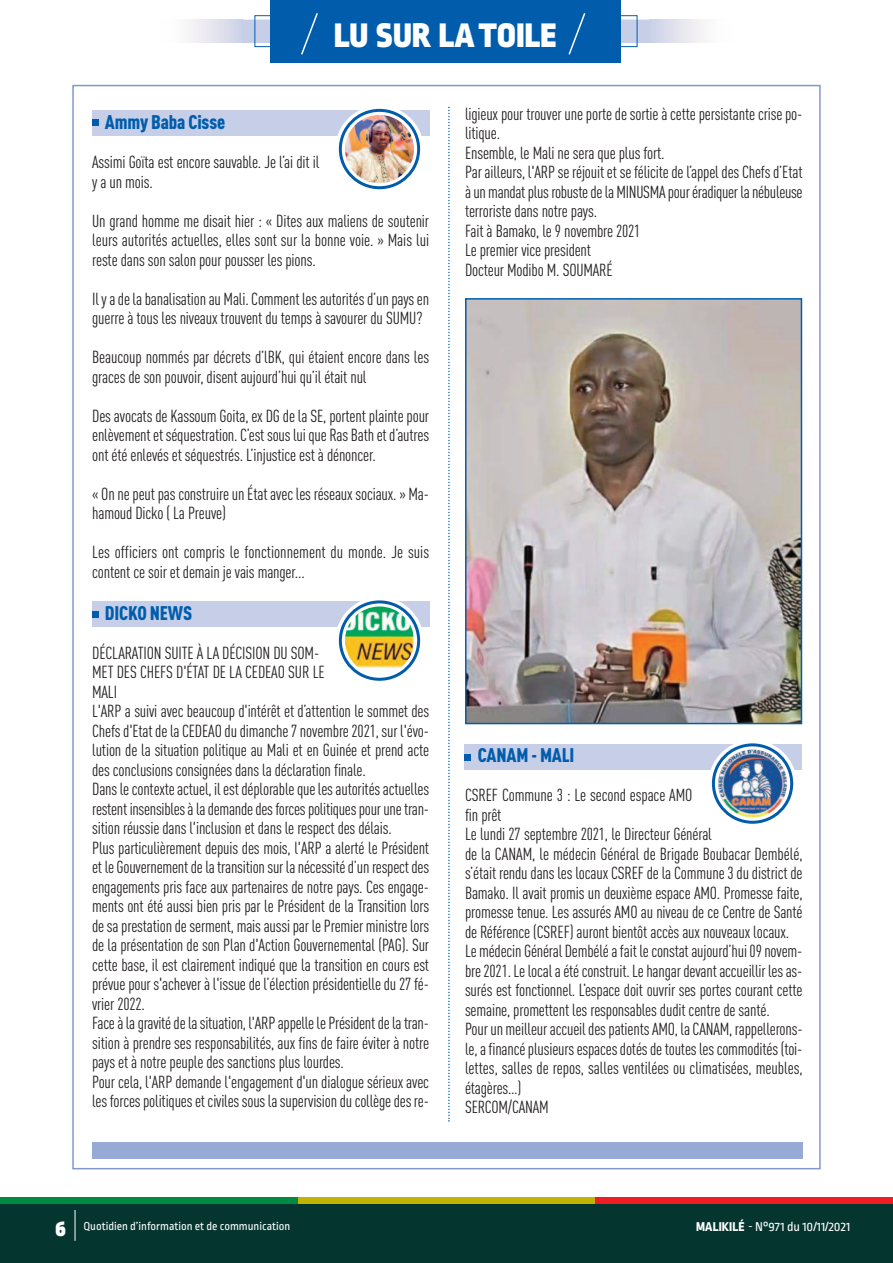
<style>
.page{position:relative;width:893px;height:1263px;background:#fff}
.page>*{position:absolute;margin:0;border:0;box-sizing:border-box;transform-origin:0 0}
.t1{font:900 36px "Ropa Sans Pro";letter-spacing:.01em;color:#fff}
.t2{font:900 condensed 19.5px "DIN Pro";letter-spacing:-.01em;color:#015dac}
.t3{font:condensed 17.25px/19.5px "DIN Pro";letter-spacing:-.01em;color:#231f20}
.t4{font:13.5px "Ropa Sans Pro";color:#fff}
.t5{font:12px "Ropa Sans Pro";color:#fff}
.s1{font-weight:900;font-size:24px}
.s2{font-weight:800}
</style>
<div class="page">
<div style="left:465px;top:744px;width:337px;height:26px;background:#c7cfe8"></div>
<svg style="left:465px;top:754px;width:6px;height:6px"></svg>
<div style="left:92px;top:602px;width:338px;height:25px;background:#c7cfe8"></div>
<div style="left:92px;top:611px;width:7px;height:6px;background:#015dac"></div>
<div style="left:0;top:1203px;width:893px;height:60px;background:#05352f"></div>
<div style="left:0;top:1197px;width:298px;height:6px;background:#008b43"></div>
<div style="left:298px;top:1197px;width:297px;height:6px;background:#c0b301"></div>
<div style="left:595px;top:1197px;width:298px;height:6px;background:#ee1d23"></div>
<hr style="left:75px;top:1210px;width:1px;height:31px;background:#fff">
<div style="left:92px;top:110px;width:338px;height:26px;background:#c7cfe8"></div>
<div style="left:92px;top:120px;width:7px;height:6px;background:#015dac"></div>
<svg style="left:448px;top:107px;width:2px;height:1015px"></svg>
<div style="left:92px;top:1142px;width:711px;height:16px;background:#97aad6"></div>
<div style="left:242px;top:20px;width:407px;height:23px;background:#c7cfe8"></div>
<div style="left:271px;top:0;width:350px;height:63px;background:#015dac"></div>
<svg style="left:301px;top:13px;width:17px;height:42px"></svg>
<svg style="left:568px;top:13px;width:18px;height:42px"></svg>
<div style="left:159px;top:20px;width:83px;height:23px;background:linear-gradient(to right,#fff,#d2d4e6)"></div>
<div style="left:649px;top:20px;width:84px;height:23px;background:linear-gradient(to right,#cfd3e6,#fff)"></div>
<div style="left:335px;top:105px;width:89px;height:88px;background:#fff;border-radius:50%"></div>
<svg style="left:339px;top:109px;width:81px;height:80px"></svg>
<img style="left:345px;top:115px;width:69px;height:68px;border-radius:50%">
<div style="left:335px;top:597px;width:89px;height:87px;background:#fff;border-radius:50%"></div>
<svg style="left:339px;top:600px;width:81px;height:81px"></svg>
<img style="left:345px;top:607px;width:69px;height:68px;border-radius:50%">
<div style="left:708px;top:740px;width:89px;height:87px;background:#fff;border-radius:50%"></div>
<svg style="left:712px;top:743px;width:81px;height:81px"></svg>
<img style="left:718px;top:749px;width:69px;height:69px;border-radius:50%">
<img style="left:468px;top:301px;width:331px;height:420px">
<div style="left:465px;top:298px;width:337px;height:426px;border:2px solid #015dac"></div>
<h1 class="t1" style="left:334px;top:23px;width:224px">LU SUR LATOILE</h1>
<h1 class="t1" style="left:418px;top:23px;width:56px">UNE</h1>
<p class="t2" style="left:105px;top:115px;width:122px">Ammy Baba Cisse</p>
<p class="t3" style="left:92px;top:154px;width:229px">Assimi Goïta est encore sauvable. Je l’ai dit il y a un mois.</p>
<p class="t3" style="left:92px;top:213px;width:338px;text-align:justify">Un grand homme me disait hier : « Dites aux maliens de soutenir leurs autorités actuelles, elles sont sur la bonne voie. » Mais lui reste dans son salon pour pousser les pions.</p>
<p class="t3" style="left:92px;top:291px;width:338px">Il y a de la banalisation au Mali. Comment les autorités d’un pays en guerre à tous les niveaux trouvent du temps à savourer du SUMU?</p>
<p class="t3" style="left:92px;top:349px;width:338px">Beaucoup nommés par décrets d’lBK, qui étaient encore dans les graces de son pouvoir, disent aujourd’hui qu’il était nul</p>
<p class="t3" style="left:92px;top:408px;width:338px;text-align:justify">Des avocats de Kassoum Goita, ex DG de la SE, portent plainte pour enlèvementetséquestration.C’estsousluique Ras Bathetd’autres ont été enlevés et séquestrés. L’injustice est à dénoncer.</p>
<p class="t3" style="left:92px;top:486px;width:338px">« On ne peut pas construire un État avec les réseaux sociaux. » Ma&shy;hamoud Dicko ( La Preuve)</p>
<p class="t3" style="left:92px;top:544px;width:338px">Les officiers ont compris le fonctionnement du monde. Je suis content ce soir et demain je vais manger...</p>
<p class="t2" style="left:105px;top:606px;width:89px">DICKO NEWS</p>
<p class="t3" style="left:92px;top:644px;width:338px">DÉCLARATION SUITE À LA DÉCISION DU SOM-<br>MET DES CHEFS D'ÉTAT DE LA CEDEAO SUR LE<br>MALI<br>L'ARP a suivi avec beaucoup d'intérêt et d’attention le sommet des Chefs d'Etat de la CEDEAO du dimanche 7 novembre 2021, sur l'évo&shy;lution de la situation politique au Mali et en Guinée et prend acte des conclusions consignées dans la déclaration finale.<br>Danslecontexteactuel, ilestdéplorablequelesautoritésactuelles restent insensiblesàlademandedesforcespolitiquespourunetran&shy;sition réussie dans l'inclusion et dans le respect des délais.<br>Plus particulièrement depuis des mois, l'ARP a alerté le Président et le Gouvernementdelatransitionsur lanécessitéd’unrespectdes engagements pris face aux partenaires de notre pays. Ces engage&shy;ments ont été aussi bien pris par le Président de la Transition lors de sa prestation de serment, mais aussi par le Premier ministre lors de la présentation de son Plan d'Action Gouvernemental (PAG). Sur cette base, il est clairement indiqué que la transition en cours est prévue pour s'achever à l'issue de l’élection présidentielle du 27 fé&shy;vrier 2022.<br>Faceàlagravitédelasituation, l'ARP appellele Présidentdelatran&shy;sition à prendre ses responsabilités, aux fins de faire éviter à notre pays et à notre peuple des sanctions plus lourdes.<br>Pour cela, l'ARP demande l'engagement d'un dialogue sérieux avec lesforcespolitiquesetcivilessouslasupervisionducollègedesre-</p>
<p class="t3" style="left:465px;top:106px;width:339px">ligieux pour trouver une porte de sortie à cette persistante crise po&shy;litique.<br>Ensemble, le Mali ne sera que plus fort.<br>Par ailleurs, l'ARP se réjouit et se félicite de l’appel des Chefs d’Etat àunmandatplusrobustedelaMINUSMApouréradiquer lanébuleuse terroriste dans notre pays.<br>Fait à Bamako, le 9 novembre 2021<br>Le premier vice president<br>Docteur Modibo M. SOUMARÉ</p>
<p class="t2" style="left:478px;top:748px;width:98px">CANAM - MALI</p>
<p class="t3" style="left:465px;top:787px;width:339px">CSREF Commune 3 : Le second espace AMO<br>fin prêt<br>Le lundi 27 septembre 2021, le Directeur Général<br>de la CANAM, le médecin Général de Brigade Boubacar Dembélé, s’était rendu dans les locaux CSREF de la Commune 3 du district de Bamako. Il avait promis un deuxième espace AMO. Promesse faite, promesse tenue. Les assurés AMO au niveau de ce Centre de Santé de Référence (CSREF) auront bientôt accès aux nouveaux locaux.<br>Le médecin Général Dembéléafait leconstataujourd’hui09novem&shy;bre2021.Lelocalaétéconstruit.Lehangardevantaccueillir lesas&shy;surés est fonctionnel. L’espace doit ouvrir ses portes courant cette semaine, promettent les responsables dudit centre de santé.<br>Pourun meilleuraccueildespatientsAMO, laCANAM, rappellerons&shy;le,afinancéplusieursespacesdotésdetouteslescommodités(toi&shy;lettes, salles de repos, salles ventilées ou climatisées, meubles, étagères…)<br>SERCOM/CANAM</p>
<p class="t5" style="left:55px;top:1222px;width:236px"><span class="s1">6</span> Quotidien d’information et de communication</p>
<p class="t4" style="left:696px;top:1222px;width:156px"><span class="s2">MALIKILé</span> - N°971 du 10/11/2021</p>
</div>
